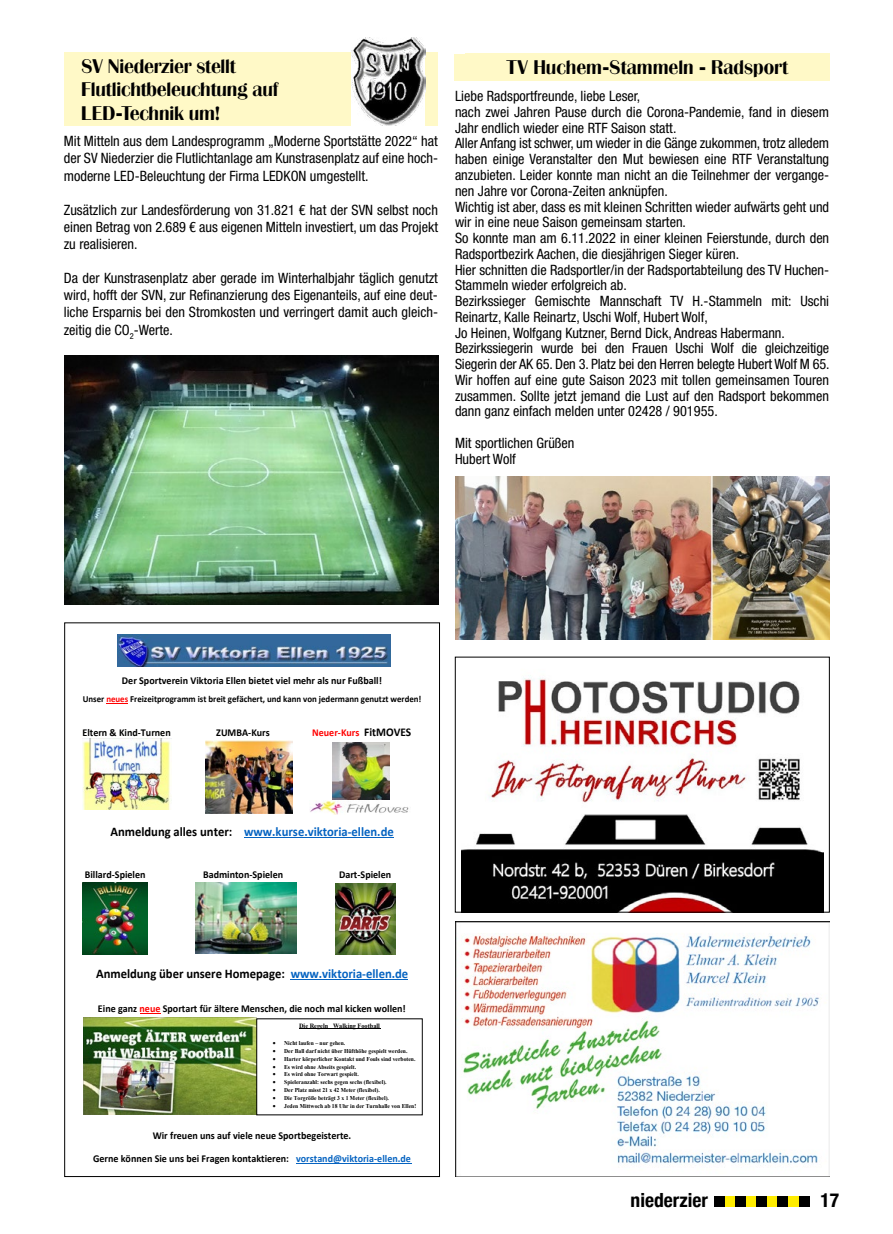
<style>
.page{position:relative;width:893px;height:1234px;background:#fff}
.page>*{position:absolute;margin:0;border:0;box-sizing:border-box;transform-origin:0 0}
.t1{font:19.5px/23.4px "Britannic BQ";letter-spacing:-.01em;color:#000}
.t2{font:700 condensed 19.5px "Helvetica Neue";color:#000}
.t3{font:condensed 14.25px/15.8px "Helvetica Neue LT Std";color:#000;text-align:justify}
.t4{font:700 13.2px "Calibri";color:#000;scale:.96 1}
.t5{font:700 13.2px "Calibri";color:#0563c1;scale:.96 1}
.t6{font:700 10.5px/23.1px "Calibri";color:#000;text-align:center;scale:.96 1}
.t7{font:700 10.5px "Calibri";color:#f00;scale:.96 1}
.t8{font:700 9.3px "Calibri";color:#000;scale:.96 1}
.t9{font:700 6.6px "Times New Roman";color:#000;scale:.96 1}
.t10{font:700 5.85px "Times New Roman";color:#000;scale:.96 1}
.s1{color:#f00}
.s2{font-size:11.85px;color:#000}
.s3{color:#000}
.s4{color:#0563c1}
.s5{font-style:inherit}
</style>
<div class="page">
<img style="left:118px;top:634px;width:272px;height:32px">
<img style="left:82px;top:738px;width:89px;height:71px">
<img style="left:206px;top:740px;width:86px;height:73px">
<hr style="left:244px;top:837px;width:150px;height:1px;background:#0563c1">
<hr style="left:291px;top:979px;width:117px;height:1px;background:#0563c1">
<hr style="left:296px;top:1162px;width:115px;height:1px;background:#0563c1">
<img style="left:82px;top:882px;width:66px;height:72px">
<img style="left:335px;top:883px;width:61px;height:71px">
<img style="left:196px;top:882px;width:101px;height:70px">
<img style="left:84px;top:1017px;width:172px;height:97px">
<hr style="left:299px;top:1028px;width:81px;height:1px;background:#000">
<img style="left:310px;top:800px;width:99px;height:14px">
<img style="left:332px;top:742px;width:58px;height:57px">
<div style="left:64px;top:52px;width:373px;height:74px;background:#fff9c7"></div>
<img style="left:352px;top:37px;width:73px;height:89px">
<img style="left:64px;top:355px;width:374px;height:249px">
<div style="left:454px;top:54px;width:375px;height:27px;background:#fff9c7"></div>
<div style="left:465px;top:53px;width:365px;height:27px;background:#fff9c7"></div>
<img style="left:455px;top:921px;width:374px;height:255px">
<img style="left:461px;top:678px;width:362px;height:232px">
<div style="left:455px;top:656px;width:375px;height:256px;border:1px solid #000"></div>
<img style="left:455px;top:476px;width:374px;height:163px">
<div style="left:714px;top:1196px;width:95px;height:10px;background:#ffed00"></div>
<div style="left:714px;top:1196px;width:11px;height:10px;background:#000"></div>
<div style="left:735px;top:1196px;width:11px;height:10px;background:#000"></div>
<div style="left:756px;top:1196px;width:11px;height:10px;background:#000"></div>
<div style="left:777px;top:1196px;width:11px;height:10px;background:#000"></div>
<div style="left:799px;top:1196px;width:11px;height:10px;background:#000"></div>
<h1 class="t1" style="left:81px;top:55px;width:198px">SV Niederzier stellt<br>Flutlichtbeleuchtung auf<br>LED-Technik um!</h1>
<p class="t3" style="left:64px;top:133px;width:376px;line-height:17.1px">Mit Mitteln aus dem Landesprogramm „Moderne Sportstätte 2022“ hat der SV Niederzier die Flutlichtanlage am Kunstrasenplatz auf eine hoch&shy;moderne LED-Beleuchtung der Firma LEDKON umgestellt.</p>
<p class="t3" style="left:64px;top:201px;width:376px;line-height:17.1px">Zusätzlich zur Landesförderung von 31.821 € hat der SVN selbst noch einen Betrag von 2.689 € aus eigenen Mitteln investiert, um das Projekt zu realisieren.</p>
<p class="t3" style="left:64px;top:269px;width:376px;line-height:17.1px">Da der Kunstrasenplatz aber gerade im Winterhalbjahr täglich genutzt wird, hofft der SVN, zur Refinanzierung des Eigenanteils, auf eine deut&shy;liche Ersparnis bei den Stromkosten und verringert damit auch gleich&shy;zeitig die CO<sub>2</sub>-Werte.</p>
<h1 class="t1" style="left:506px;top:55px;width:283px">TV Huchem-Stammeln - Radsport</h1>
<p class="t3" style="left:455px;top:88px;width:376px;text-align:left">Liebe Radsportfreunde, liebe Leser,<br>nach zwei Jahren Pause durch die Corona-Pandemie, fand in diesem Jahr endlich wieder eine RTF Saison statt.<br>Aller Anfang ist schwer, um wieder in die Gänge zukommen, trotz alledem haben einige Veranstalter den Mut bewiesen eine RTF Veranstaltung anzubieten. Leider konnte man nicht an die Teilnehmer der vergange&shy;nen Jahre vor Corona-Zeiten anknüpfen.<br>Wichtig ist aber, dass es mit kleinen Schritten wieder aufwärts geht und wir in eine neue Saison gemeinsam starten.<br>So konnte man am 6.11.2022 in einer kleinen Feierstunde, durch den Radsportbezirk Aachen, die diesjährigen Sieger küren.<br>Hier schnitten die Radsportler/in der Radsportabteilung des TV Huchen-Stammeln wieder erfolgreich ab.<br>Bezirkssieger Gemischte Mannschaft TV H.-Stammeln mit: Uschi Reinartz, Kalle Reinartz, Uschi Wolf, Hubert Wolf,<br>Jo Heinen, Wolfgang Kutzner, Bernd Dick, Andreas Habermann.<br>Bezirkssiegerin wurde bei den Frauen Uschi Wolf die gleichzeitige Siegerin der AK 65. Den 3. Platz bei den Herren belegte Hubert Wolf M 65.<br>Wir hoffen auf eine gute Saison 2023 mit tollen gemeinsamen Touren zusammen. Sollte jetzt jemand die Lust auf den Radsport bekommen dann ganz einfach melden unter 02428 / 901955.</p>
<p class="t3" style="left:455px;top:435px;width:121px">Mit sportlichen Grüßen<br>Hubert Wolf</p>
<p class="t6" style="left:122px;top:668px;width:272px">Der Sportverein Viktoria Ellen bietet viel mehr als nur Fußball!</p>
<p class="t8" style="left:83px;top:692px;width:354px">Unser <span class="s1">neues</span> Freizeitprogramm ist breit gefächert, und kann von jedermann genutzt werden!</p>
<p class="t6" style="left:82px;top:720px;width:93px">Eltern &amp; Kind-Turnen</p>
<p class="t6" style="left:216px;top:720px;width:57px">ZUMBA-Kurs</p>
<p class="t7" style="left:312px;top:724px;width:105px">Neuer-Kurs <span class="s2">FitMOVES</span></p>
<p class="t5" style="left:110px;top:821px;width:297px"><span class="s3">Anmeldung alles unter:</span> www.kurse.viktoria-ellen.de</p>
<p class="t6" style="left:85px;top:862px;width:65px">Billard-Spielen</p>
<p class="t6" style="left:203px;top:862px;width:85px">Badminton-Spielen</p>
<p class="t6" style="left:339px;top:862px;width:56px">Dart-Spielen</p>
<p class="t4" style="left:96px;top:963px;width:327px">Anmeldung über unsere Homepage: <span class="s4">www.viktoria-ellen.de</span></p>
<p class="t6" style="left:98px;top:996px;width:322px">Eine ganz <span class="s1">neue</span> Sportart für ältere Menschen, die noch mal kicken wollen!</p>
<p class="t9" style="left:299px;top:1020px;width:86px">Die Regeln Walking Football</p>
<p class="t10" style="left:273px;top:1038px;width:77px">• Nicht laufen <span class="s5">–</span> nur gehen.</p>
<p class="t10" style="left:273px;top:1046px;width:142px">• Der Ball darf nicht über Hüfthöhe gespielt werden.</p>
<p class="t10" style="left:273px;top:1054px;width:150px">• Harter körperlicher Kontakt und Fouls sind verboten.</p>
<p class="t10" style="left:273px;top:1062px;width:88px">• Es wird ohne Abseits gespielt.</p>
<p class="t10" style="left:273px;top:1070px;width:91px">• Es wird ohne Torwart gespielt.</p>
<p class="t10" style="left:273px;top:1077px;width:120px">• Spieleranzahl: sechs gegen sechs (flexibel).</p>
<p class="t10" style="left:273px;top:1085px;width:113px">• Der Platz misst 21 x 42 Meter (flexibel).</p>
<p class="t10" style="left:273px;top:1093px;width:122px">• Die Torgröße beträgt 3 x 1 Meter (flexibel).</p>
<p class="t10" style="left:273px;top:1101px;width:151px">• Jeden Mittwoch ab 18 Uhr in der Turnhalle von Ellen!</p>
<p class="t6" style="left:93px;top:1123px;width:333px">Wir freuen uns auf viele neue Sportbegeisterte.<br>Gerne können Sie uns bei Fragen kontaktieren: <span class="s4">vorstand@viktoria-ellen.de</span></p>
<h1 class="t2" style="left:631px;top:1183px;width:79px">niederzier</h1>
<h1 class="t2" style="left:820px;top:1183px;width:20px">17</h1>
</div>
